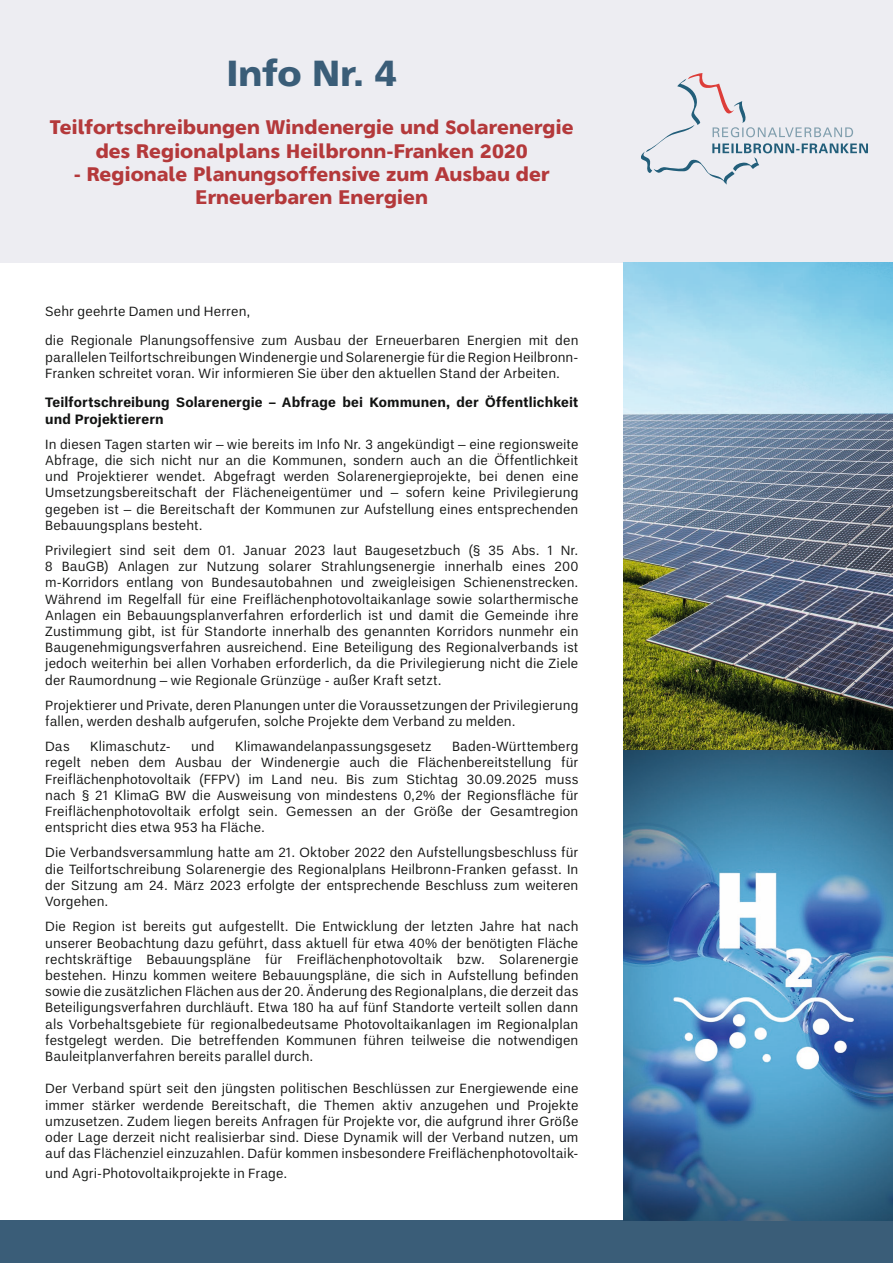
<style>
.page{position:relative;width:893px;height:1263px;background:#fff}
.page>*{position:absolute;margin:0;border:0;box-sizing:border-box;transform-origin:0 0}
.t1{font:36px "Agan 75";letter-spacing:-.005em;color:#3a5d78}
.t2{font:19.5px/23.4px "Agan 75";color:#b4393b;text-align:center}
.t3{font:13.5px/16.2px "Un B Pro";color:#131413;text-align:justify}
.t4{font:700 13.5px/16.2px "Un B Pro";letter-spacing:.01em;color:#131413}
</style>
<div class="page">
<div style="left:0;top:1220px;width:893px;height:43px;background:#3a5d78"></div>
<div style="left:0;top:0;width:893px;height:263px;background:#ededf2"></div>
<svg style="left:641px;top:73px;width:227px;height:112px"></svg>
<img style="left:624px;top:263px;width:269px;height:957px">
<h1 class="t1" style="left:226px;top:52px;width:172px">Info Nr. 4</h1>
<h2 class="t2" style="left:50px;top:116px;width:525px">Teilfortschreibungen Windenergie und Solarenergie des Regionalplans Heilbronn-Franken 2020</h2>
<h2 class="t2" style="left:74px;top:163px;width:477px">- Regionale Planungsoffensive zum Ausbau der<br>Erneuerbaren Energien</h2>
<p class="t3" style="left:45px;top:296px;width:535px;line-height:29.7px">Sehr geehrte Damen und Herren,<br>die Regionale Planungsoffensive zum Ausbau der Erneuerbaren Energien mit den</p>
<p class="t3" style="left:45px;top:349px;width:535px">parallelen Teilfortschreibungen Windenergie und Solarenergie für die Region Heilbronn-<br>Franken schreitet voran. Wir informieren Sie über den aktuellen Stand der Arbeiten.</p>
<p class="t4" style="left:45px;top:395px;width:535px">Teilfortschreibung Solarenergie – Abfrage bei Kommunen, der Öffentlichkeit und Projektierern</p>
<p class="t3" style="left:45px;top:436px;width:535px">In diesen Tagen starten wir – wie bereits im Info Nr. 3 angekündigt – eine regionsweite Abfrage, die sich nicht nur an die Kommunen, sondern auch an die Öffentlichkeit und Projektierer wendet. Abgefragt werden Solarenergieprojekte, bei denen eine Umsetzungsbereitschaft der Flächeneigentümer und – sofern keine Privilegierung gegeben ist – die Bereitschaft der Kommunen zur Aufstellung eines entsprechenden Bebauungsplans besteht.</p>
<p class="t3" style="left:45px;top:542px;width:535px">Privilegiert sind seit dem 01. Januar 2023 laut Baugesetzbuch (§ 35 Abs. 1 Nr.<br>8 BauGB) Anlagen zur Nutzung solarer Strahlungsenergie innerhalb eines 200 m-Korridors entlang von Bundesautobahnen und zweigleisigen Schienenstrecken.<br>Während im Regelfall für eine Freiflächenphotovoltaikanlage sowie solarthermische Anlagen ein Bebauungsplanverfahren erforderlich ist und damit die Gemeinde ihre Zustimmung gibt, ist für Standorte innerhalb des genannten Korridors nunmehr ein Baugenehmigungsverfahren ausreichend. Eine Beteiligung des Regionalverbands ist jedoch weiterhin bei allen Vorhaben erforderlich, da die Privilegierung nicht die Ziele der Raumordnung – wie Regionale Grünzüge - außer Kraft setzt.</p>
<p class="t3" style="left:45px;top:697px;width:535px">Projektierer und Private, deren Planungen unter die Voraussetzungen der Privilegierung fallen, werden deshalb aufgerufen, solche Projekte dem Verband zu melden.</p>
<p class="t3" style="left:45px;top:738px;width:26px">Das</p>
<p class="t3" style="left:90px;top:738px;width:82px">Klimaschutz-</p>
<p class="t3" style="left:191px;top:738px;width:25px">und</p>
<p class="t3" style="left:235px;top:738px;width:198px">Klimawandelanpassungsgesetz</p>
<p class="t3" style="left:45px;top:738px;width:535px;text-indent:407px">Baden-Württemberg regelt neben dem Ausbau der Windenergie auch die Flächenbereitstellung für Freiflächenphotovoltaik (FFPV) im Land neu. Bis zum Stichtag 30.09.2025 muss nach § 21 KlimaG BW die Ausweisung von mindestens 0,2% der Regionsfläche für Freiflächenphotovoltaik erfolgt sein. Gemessen an der Größe der Gesamtregion entspricht dies etwa 953 ha Fläche.</p>
<p class="t3" style="left:45px;top:845px;width:535px">Die Verbandsversammlung hatte am 21. Oktober 2022 den Aufstellungsbeschluss für die Teilfortschreibung Solarenergie des Regionalplans Heilbronn-Franken gefasst. In der Sitzung am 24. März 2023 erfolgte der entsprechende Beschluss zum weiteren Vorgehen.</p>
<p class="t3" style="left:45px;top:918px;width:535px">Die Region ist bereits gut aufgestellt. Die Entwicklung der letzten Jahre hat nach unserer Beobachtung dazu geführt, dass aktuell für etwa 40% der benötigten Fläche rechtskräftige Bebauungspläne für Freiflächenphotovoltaik bzw. Solarenergie bestehen. Hinzu kommen weitere Bebauungspläne, die sich in Aufstellung befinden sowie die zusätzlichen Flächen aus der 20. Änderung des Regionalplans, die derzeit das Beteiligungsverfahren durchläuft. Etwa 180 ha auf fünf Standorte verteilt sollen dann als Vorbehaltsgebiete für regionalbedeutsame Photovoltaikanlagen im Regionalplan festgelegt werden. Die betreffenden Kommunen führen teilweise die notwendigen Bauleitplanverfahren bereits parallel durch.</p>
<p class="t3" style="left:45px;top:1080px;width:535px">Der Verband spürt seit den jüngsten politischen Beschlüssen zur Energiewende eine immer stärker werdende Bereitschaft, die Themen aktiv anzugehen und Projekte umzusetzen. Zudem liegen bereits Anfragen für Projekte vor, die aufgrund ihrer Größe oder Lage derzeit nicht realisierbar sind. Diese Dynamik will der Verband nutzen, um auf das Flächenziel einzuzahlen. Dafür kommen insbesondere Freiflächenphotovoltaik-</p>
<p class="t3" style="left:45px;top:1165px;width:244px">und Agri-Photovoltaikprojekte in Frage.</p>
</div>
